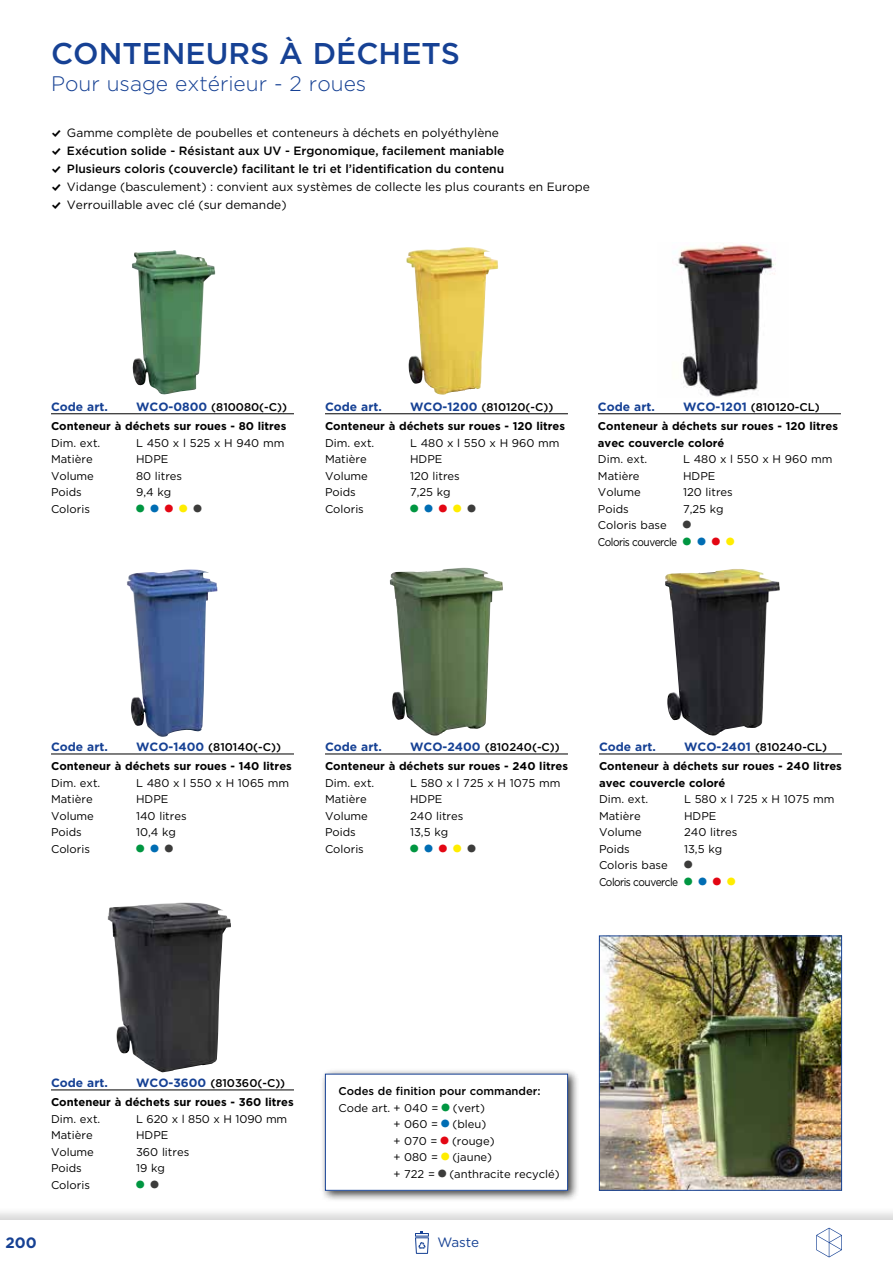
<style>
.page{position:relative;width:893px;height:1263px;background:#fff}
.page>*{position:absolute;margin:0;border:0;box-sizing:border-box;transform-origin:0 0}
.t1{font:30px "Gotham";color:#009641}
.t2{font:500 30px "Gotham";color:#164194}
.t3{font:30px "Gotham";color:#3c3c3b}
.t4{font:300 21px "Gotham";color:#164194}
.t5{font:700 15px "Gotham";color:#164194}
.t6{font:13.5px "Gotham";letter-spacing:-.015em;color:#164194}
.t7{font:12px/18px "Gotham";color:#000}
.t8{font:700 12px "Gotham";color:#164194}
.t9{font:11.25px "Gotham";color:#000}
.t10{font:700 11.25px/19.5px "Gotham";color:#000}
.t11{font:11.25px "Gotham";letter-spacing:-.05em;color:#000;scale:.9 1}
.t12{font:500 11.25px "Gotham";color:#000}
.s1{font-family:"Modern Pictograms"}
.s2{font-weight:500}
.s3{font-size:12px;color:#164194}
.s4{color:#006db3}
.s5{color:#e30613}
.s6{color:#ffed00}
.s7{color:#3c3c3b}
.s8{font-size:30px;color:#009641}
.s9{font-size:30px;color:#006db3}
.s10{font-size:30px;color:#e30613}
.s11{font-size:30px;color:#ffed00}
.s12{font-size:30px;color:#3c3c3b}
</style>
<div class="page">
<div style="left:0;top:1206px;width:893px;height:57px;background:#000;opacity:.16"></div>
<div style="left:0;top:1220px;width:893px;height:43px;background:#fff"></div>
<svg style="left:816px;top:1228px;width:26px;height:29px"></svg>
<svg style="left:415px;top:1231px;width:14px;height:23px"></svg>
<hr style="left:598px;top:413px;width:243px;height:1px;background:#000">
<hr style="left:51px;top:413px;width:243px;height:1px;background:#000">
<hr style="left:325px;top:413px;width:243px;height:1px;background:#000">
<hr style="left:51px;top:1090px;width:243px;height:1px;background:#000">
<hr style="left:599px;top:754px;width:243px;height:1px;background:#000">
<hr style="left:51px;top:754px;width:243px;height:1px;background:#000">
<hr style="left:325px;top:754px;width:243px;height:1px;background:#000">
<img style="left:601px;top:937px;width:239px;height:252px">
<div style="left:599px;top:935px;width:243px;height:256px;border:1px solid #164194"></div>
<div style="left:320px;top:1068px;width:259px;height:134px;background:#000;opacity:.75"></div>
<div style="left:325px;top:1074px;width:243px;height:116px;background:#fff"></div>
<div style="left:325px;top:1074px;width:243px;height:117px;border:1px solid #164194"></div>
<img style="left:132px;top:250px;width:83px;height:144px">
<img style="left:406px;top:247px;width:92px;height:148px">
<img style="left:677px;top:243px;width:99px;height:154px">
<img style="left:126px;top:569px;width:92px;height:168px">
<img style="left:390px;top:568px;width:113px;height:168px">
<img style="left:665px;top:569px;width:115px;height:167px">
<img style="left:107px;top:903px;width:124px;height:169px">
<h1 class="t2" style="left:51px;top:34px;width:411px">CONTENEURS À DÉCHETS</h1>
<h2 class="t4" style="left:51px;top:71px;width:317px">Pour usage extérieur - 2 roues</h2>
<p class="t7" style="left:51px;top:124px;width:540px"><span class="s1">%</span> Gamme complète de poubelles et conteneurs à déchets en polyéthylène<br><span class="s1">%</span> <span class="s2">Exécution solide - Résistant aux UV - Ergonomique, facilement maniable<br></span><span class="s1">%</span> <span class="s2">Plusieurs coloris (couvercle) facilitant le tri et l’identification du contenu<br></span><span class="s1">%</span> Vidange (basculement) : convient aux systèmes de collecte les plus courants en Europe <span class="s1">%</span> Verrouillable avec clé (sur demande)</p>
<p class="t8" style="left:51px;top:398px;width:58px">Code art.</p>
<p class="t10" style="left:51px;top:397px;width:238px;text-align:right"><span class="s3">WCO-0800</span> <span class="s2">(810080(-C))<br></span>Conteneur à déchets sur roues - 80 litres</p>
<p class="t9" style="left:51px;top:435px;width:51px">Dim. ext.</p>
<p class="t9" style="left:136px;top:435px;width:150px">L 450 x l 525 x H 940 mm</p>
<p class="t9" style="left:51px;top:452px;width:43px">Matière</p>
<p class="t9" style="left:136px;top:452px;width:34px">HDPE</p>
<p class="t9" style="left:51px;top:468px;width:44px">Volume</p>
<p class="t9" style="left:136px;top:468px;width:48px">80 litres</p>
<p class="t9" style="left:51px;top:485px;width:32px">Poids</p>
<p class="t9" style="left:136px;top:485px;width:37px">9,4 kg</p>
<p class="t9" style="left:51px;top:501px;width:40px">Coloris</p>
<h1 class="t1" style="left:133px;top:489px;width:73px">•<span class="s4">•</span><span class="s5">•</span><span class="s6">•</span><span class="s7">•</span></h1>
<p class="t8" style="left:325px;top:398px;width:58px">Code art.</p>
<p class="t10" style="left:325px;top:397px;width:242px;text-indent:85px"><span class="s3">WCO-1200</span> <span class="s2">(810120(-C))<br></span>Conteneur à déchets sur roues - 120 litres</p>
<p class="t9" style="left:325px;top:435px;width:51px">Dim. ext.</p>
<p class="t9" style="left:410px;top:435px;width:151px">L 480 x l 550 x H 960 mm</p>
<p class="t9" style="left:325px;top:452px;width:43px">Matière</p>
<p class="t9" style="left:410px;top:452px;width:34px">HDPE</p>
<p class="t9" style="left:325px;top:468px;width:44px">Volume</p>
<p class="t9" style="left:410px;top:468px;width:51px">120 litres</p>
<p class="t9" style="left:325px;top:485px;width:32px">Poids</p>
<p class="t9" style="left:410px;top:485px;width:42px">7,25 kg</p>
<p class="t9" style="left:325px;top:501px;width:40px">Coloris</p>
<h1 class="t1" style="left:407px;top:489px;width:73px">•<span class="s4">•</span><span class="s5">•</span><span class="s6">•</span><span class="s7">•</span></h1>
<p class="t8" style="left:598px;top:398px;width:58px">Code art.</p>
<p class="t10" style="left:598px;top:397px;width:242px;text-indent:85px"><span class="s3">WCO-1201</span> <span class="s2">(810120-CL)<br></span>Conteneur à déchets sur roues - 120 litres</p>
<p class="t10" style="left:598px;top:433px;width:128px">avec couvercle coloré</p>
<p class="t9" style="left:598px;top:452px;width:51px">Dim. ext.</p>
<p class="t9" style="left:683px;top:452px;width:151px">L 480 x l 550 x H 960 mm</p>
<p class="t9" style="left:598px;top:468px;width:43px">Matière</p>
<p class="t9" style="left:683px;top:468px;width:34px">HDPE</p>
<p class="t9" style="left:598px;top:485px;width:44px">Volume</p>
<p class="t9" style="left:683px;top:485px;width:51px">120 litres</p>
<p class="t9" style="left:598px;top:501px;width:32px">Poids</p>
<p class="t9" style="left:683px;top:501px;width:42px">7,25 kg</p>
<p class="t9" style="left:598px;top:518px;width:70px">Coloris base</p>
<h1 class="t3" style="left:680px;top:505px;width:16px">•</h1>
<p class="t11" style="left:598px;top:534px;width:90px">Coloris couvercle</p>
<h1 class="t1" style="left:680px;top:522px;width:59px">•<span class="s4">•</span><span class="s5">•</span><span class="s6">•</span></h1>
<p class="t8" style="left:51px;top:738px;width:58px">Code art.</p>
<p class="t10" style="left:51px;top:737px;width:242px;text-indent:85px"><span class="s3">WCO-1400</span> <span class="s2">(810140(-C))<br></span>Conteneur à déchets sur roues - 140 litres</p>
<p class="t9" style="left:51px;top:776px;width:51px">Dim. ext.</p>
<p class="t9" style="left:136px;top:776px;width:155px">L 480 x l 550 x H 1065 mm</p>
<p class="t9" style="left:51px;top:792px;width:43px">Matière</p>
<p class="t9" style="left:136px;top:792px;width:34px">HDPE</p>
<p class="t9" style="left:51px;top:809px;width:44px">Volume</p>
<p class="t9" style="left:136px;top:809px;width:52px">140 litres</p>
<p class="t9" style="left:51px;top:825px;width:32px">Poids</p>
<p class="t9" style="left:136px;top:825px;width:41px">10,4 kg</p>
<p class="t9" style="left:51px;top:842px;width:40px">Coloris</p>
<h1 class="t1" style="left:133px;top:829px;width:45px">•<span class="s4">•</span><span class="s7">•</span></h1>
<p class="t8" style="left:325px;top:738px;width:58px">Code art.</p>
<p class="t10" style="left:325px;top:737px;width:244px;text-indent:85px"><span class="s3">WCO-2400</span> <span class="s2">(810240(-C))<br></span>Conteneur à déchets sur roues - 240 litres</p>
<p class="t9" style="left:325px;top:776px;width:51px">Dim. ext.</p>
<p class="t9" style="left:410px;top:776px;width:152px">L 580 x l 725 x H 1075 mm</p>
<p class="t9" style="left:325px;top:792px;width:43px">Matière</p>
<p class="t9" style="left:410px;top:792px;width:34px">HDPE</p>
<p class="t9" style="left:325px;top:809px;width:44px">Volume</p>
<p class="t9" style="left:410px;top:809px;width:55px">240 litres</p>
<p class="t9" style="left:325px;top:825px;width:32px">Poids</p>
<p class="t9" style="left:410px;top:825px;width:40px">13,5 kg</p>
<p class="t9" style="left:325px;top:842px;width:40px">Coloris</p>
<h1 class="t1" style="left:407px;top:829px;width:73px">•<span class="s4">•</span><span class="s5">•</span><span class="s6">•</span><span class="s7">•</span></h1>
<p class="t8" style="left:599px;top:738px;width:58px">Code art.</p>
<p class="t10" style="left:599px;top:737px;width:244px;text-indent:85px"><span class="s3">WCO-2401</span> <span class="s2">(810240-CL)<br></span>Conteneur à déchets sur roues - 240 litres</p>
<p class="t10" style="left:599px;top:773px;width:128px">avec couvercle coloré</p>
<p class="t9" style="left:599px;top:792px;width:51px">Dim. ext.</p>
<p class="t9" style="left:684px;top:792px;width:152px">L 580 x l 725 x H 1075 mm</p>
<p class="t9" style="left:599px;top:809px;width:43px">Matière</p>
<p class="t9" style="left:684px;top:809px;width:34px">HDPE</p>
<p class="t9" style="left:599px;top:825px;width:44px">Volume</p>
<p class="t9" style="left:684px;top:825px;width:55px">240 litres</p>
<p class="t9" style="left:599px;top:842px;width:32px">Poids</p>
<p class="t9" style="left:684px;top:842px;width:40px">13,5 kg</p>
<p class="t9" style="left:599px;top:858px;width:70px">Coloris base</p>
<h1 class="t3" style="left:681px;top:845px;width:16px">•</h1>
<p class="t11" style="left:599px;top:875px;width:90px">Coloris couvercle</p>
<h1 class="t1" style="left:681px;top:862px;width:59px">•<span class="s4">•</span><span class="s5">•</span><span class="s6">•</span></h1>
<p class="t8" style="left:51px;top:1074px;width:58px">Code art.</p>
<p class="t10" style="left:51px;top:1073px;width:244px;text-indent:85px"><span class="s3">WCO-3600</span> <span class="s2">(810360(-C))<br></span>Conteneur à déchets sur roues - 360 litres</p>
<p class="t9" style="left:51px;top:1111px;width:51px">Dim. ext.</p>
<p class="t9" style="left:136px;top:1111px;width:153px">L 620 x l 850 x H 1090 mm</p>
<p class="t9" style="left:51px;top:1128px;width:43px">Matière</p>
<p class="t9" style="left:136px;top:1128px;width:34px">HDPE</p>
<p class="t9" style="left:51px;top:1144px;width:44px">Volume</p>
<p class="t9" style="left:136px;top:1144px;width:55px">360 litres</p>
<p class="t9" style="left:51px;top:1161px;width:32px">Poids</p>
<p class="t9" style="left:136px;top:1161px;width:30px">19 kg</p>
<p class="t9" style="left:51px;top:1177px;width:40px">Coloris</p>
<h1 class="t1" style="left:133px;top:1165px;width:30px">•<span class="s7">•</span></h1>
<p class="t12" style="left:338px;top:1084px;width:204px">Codes de finition pour commander:</p>
<p class="t9" style="left:338px;top:1101px;width:148px">Code art. + 040 =<span class="s8">•</span>(vert)</p>
<p class="t9" style="left:393px;top:1117px;width:94px">+ 060 =<span class="s9">•</span>(bleu)</p>
<p class="t9" style="left:393px;top:1134px;width:103px">+ 070 =<span class="s10">•</span>(rouge)</p>
<p class="t9" style="left:393px;top:1150px;width:100px">+ 080 =<span class="s11">•</span>(jaune)</p>
<p class="t9" style="left:393px;top:1167px;width:168px">+ 722 =<span class="s12">•</span>(anthracite recyclé)</p>
<h3 class="t5" style="left:6px;top:1232px;width:33px">200</h3>
<p class="t6" style="left:437px;top:1234px;width:43px">Waste</p>
</div>
